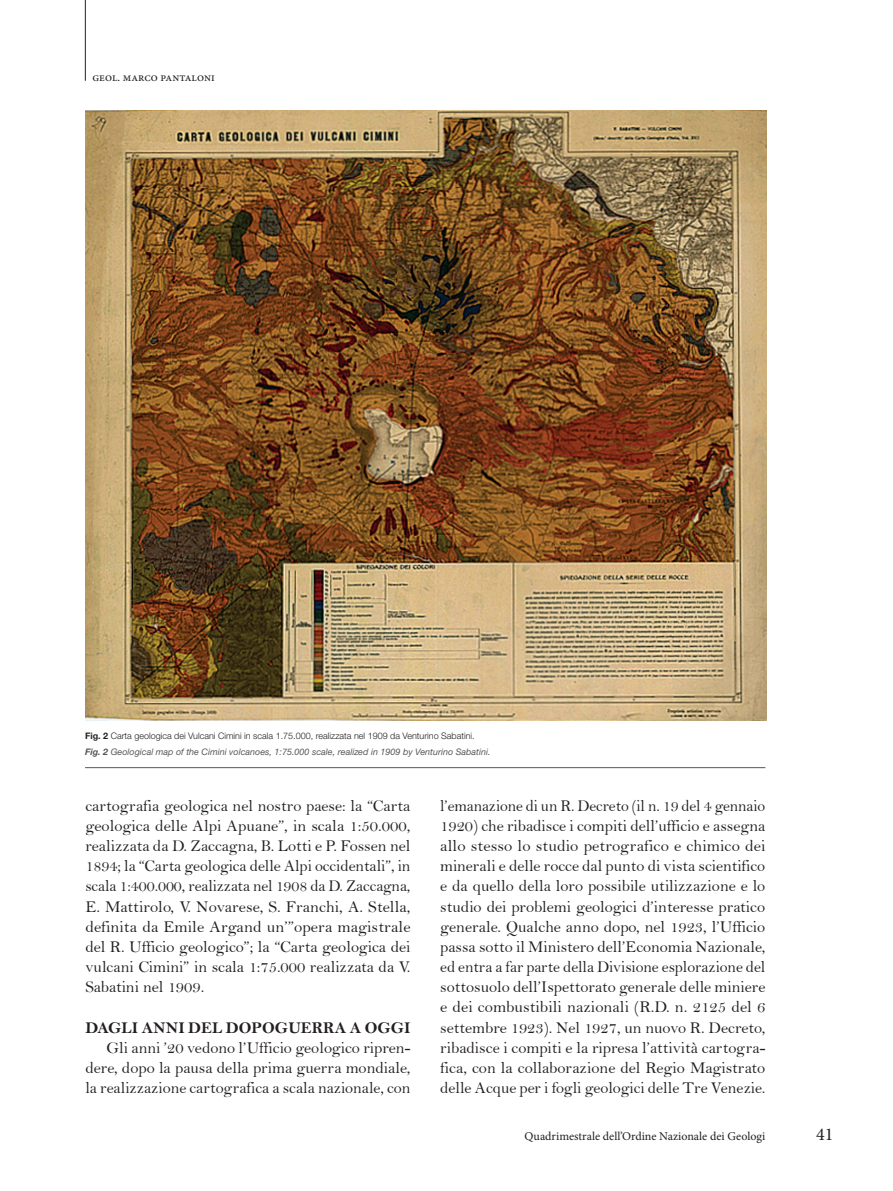
<style>
.page{position:relative;width:893px;height:1191px;background:#fff}
.page>*{position:absolute;margin:0;border:0;box-sizing:border-box;transform-origin:0 0}
.t1{font:18px "Minion Pro";color:#231f20}
.t2{font:16.5px/20.1px "Bell";color:#231f20;text-align:justify;scale:.96 1}
.t3{font:16.5px/20.1px "Bell";color:#231f20;text-align:justify}
.t4{font:16.5px "Bell MT Bold";color:#231f20}
.t5{font:12px "Minion Pro";color:#231f20}
.t6{font:300 9px/15px "Helvetica Neue LT Std";color:#231f20}
.s1{font-weight:700}
.s2{font-weight:700;font-style:italic;color:#57585a}
.s3{font-weight:400;font-style:italic;color:#57585a}
</style>
<div class="page">
<hr style="left:85px;top:0;width:1px;height:81px;background:#231f20">
<hr style="left:85px;top:767px;width:680px;height:1px;background:#57585a">
<img style="left:85px;top:111px;width:681px;height:609px">
<p class="t5" style="left:92px;top:69px;width:124px">geol. marco pantaloni</p>
<p class="t6" style="left:85px;top:728px;width:407px"><span class="s1">Fig. 2</span> Carta geologica dei Vulcani Cimini in scala 1.75.000, realizzata nel 1909 da Venturino Sabatini.<br><span class="s2">Fig. 2</span> <span class="s3">Geological map of the Cimini volcanoes, 1:75.000 scale, realized in 1909 by Venturino Sabatini.</span></p>
<p class="t3" style="left:85px;top:795px;width:327px">cartografia geologica nel nostro paese: la “Carta geologica delle Alpi Apuane”, in scala 1:50.000, realizzata da D. Zaccagna, B. Lotti e P. Fossen nel 1894; la “Carta geologica delle Alpi occidentali”, in scala 1:400.000, realizzata nel 1908 da D. Zaccagna, E. Mattirolo, V. Novarese, S. Franchi, A. Stella, definita da Emile Argand un’”opera magistrale del R. Ufficio geologico”; la “Carta geologica dei vulcani Cimini” in scala 1:75.000 realizzata da V.<br>Sabatini nel 1909.</p>
<p class="t4" style="left:85px;top:1017px;width:327px">DAGLI ANNI DEL DOPOGUERRA A OGGI</p>
<p class="t3" style="left:85px;top:1037px;width:327px;text-indent:21px">Gli anni ’20 vedono l’Ufficio geologico ripren&shy;dere, dopo la pausa della prima guerra mondiale, la realizzazione cartografica a scala nazionale, con</p>
<p class="t2" style="left:440px;top:795px;width:340px">l’emanazione di un R. Decreto (il n. 19 del 4 gennaio 1920) che ribadisce i compiti dell’ufficio e assegna allo stesso lo studio petrografico e chimico dei minerali e delle rocce dal punto di vista scientifico e da quello della loro possibile utilizzazione e lo studio dei problemi geologici d’interesse pratico generale. Qualche anno dopo, nel 1923, l’Ufficio passa sotto il Ministero dell’Economia Nazionale, ed entra a far parte della Divisione esplorazione del sottosuolo dell’Ispettorato generale delle miniere e dei combustibili nazionali (R.D. n. 2125 del 6 settembre 1923). Nel 1927, un nuovo R. Decreto, ribadisce i compiti e la ripresa l’attività cartogra&shy;fica, con la collaborazione del Regio Magistrato delle Acque per i fogli geologici delle Tre Venezie.</p>
<p class="t5" style="left:525px;top:1128px;width:242px">Quadrimestrale dell’Ordine Nazionale dei Geologi</p>
<p class="t1" style="left:816px;top:1122px;width:19px">41</p>
</div>
